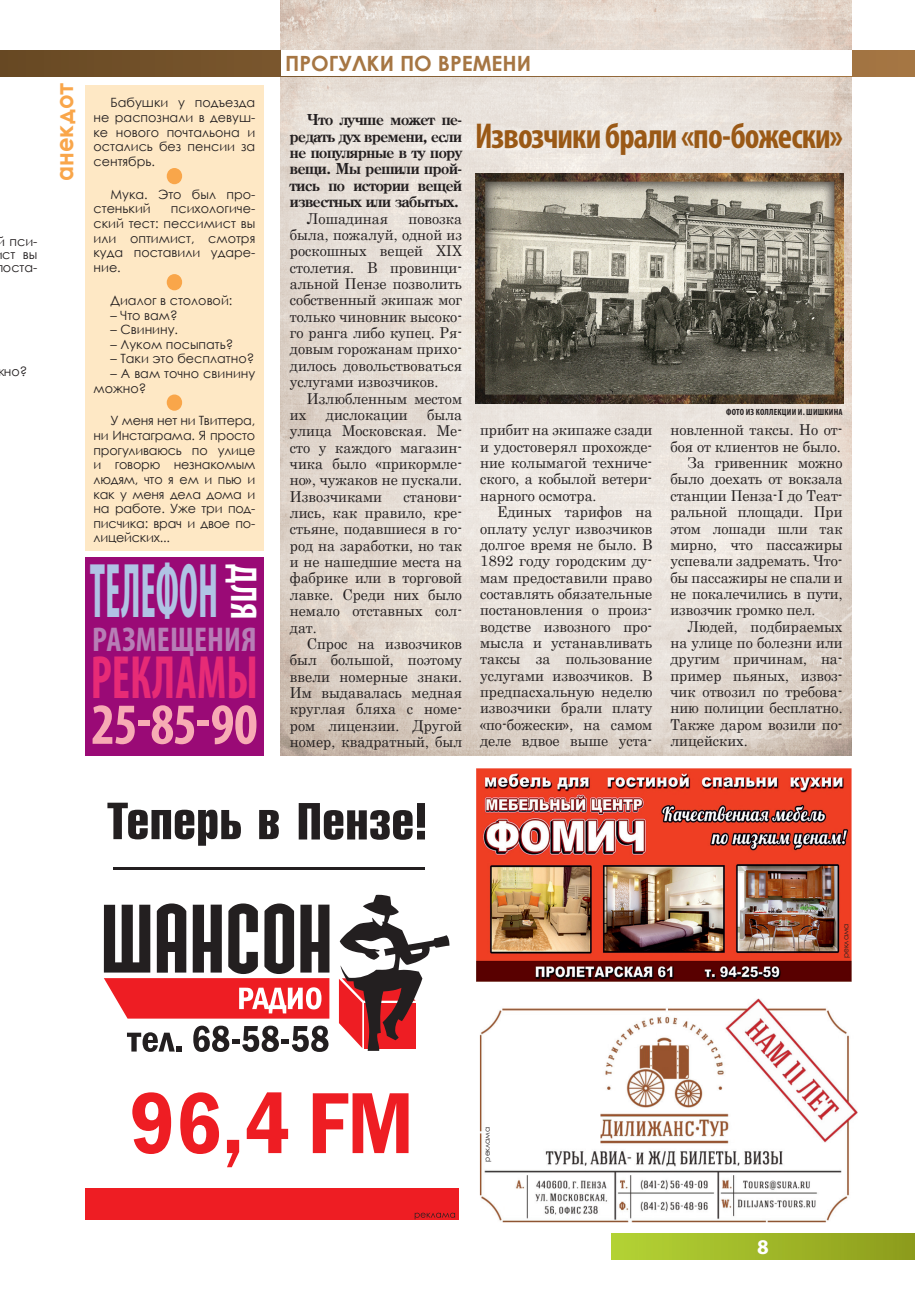
<style>
.page{position:relative;width:915px;height:1306px;background:#fff}
.page>*{position:absolute;margin:0;border:0;box-sizing:border-box;transform-origin:0 0}
.t1{font:700 condensed 78px "Myriad Pro";color:#b0c3e4;scale:.5 1}
.t2{font:700 condensed 61.5px "Myriad Pro";color:#e72b76;scale:.75 1}
.t3{font:700 condensed 58.5px "Myriad Pro";color:#f7abb4;scale:.95 1}
.t4{font:700 condensed 37.5px "Myriad Pro";color:#fff;scale:.95 1}
.t5{font:700 condensed 36px "Myriad Pro";letter-spacing:-.025em;color:#9a5916;scale:.95 1}
.t6{font:700 condensed 34.5px "Myriad Pro";letter-spacing:.005em;color:#b77eb6;scale:.95 1}
.t7{font:700 24px "Century Gothic";color:#f9a64a;scale:.95 1}
.t8{font:700 21px "Century Gothic";color:#a67643}
.t9{font:700 21px "Myriad Pro";color:#fff}
.t10{font:15px/16.4px "Century";color:#231f20;text-align:justify;scale:.95 1}
.t11{font:700 15px/16.4px "Century";letter-spacing:-.02em;color:#231f20;text-align:justify;scale:.95 1}
.t12{font:12.75px/14.5px "Century Gothic";color:#231f20;text-align:justify}
.t13{font:700 condensed 9px "Myriad Pro";letter-spacing:.025em;color:#231f20}
.t14{font:7.5px "Century Gothic";color:#231f20}
</style>
<div class="page">
<img style="left:281px;top:0;width:569px;height:755px">
<svg style="left:0;top:51px;width:914px;height:25px;background:#7a572e"></svg>
<div style="left:611px;top:1233px;width:303px;height:26px;background:linear-gradient(to right,#b4d335,#8d9c1c)"></div>
<div style="left:85px;top:85px;width:179px;height:466px;background:#fee8c5"></div>
<svg style="left:167px;top:168px;width:15px;height:16px"></svg>
<svg style="left:167px;top:274px;width:15px;height:16px"></svg>
<svg style="left:167px;top:394px;width:15px;height:17px"></svg>
<div style="left:281px;top:51px;width:569px;height:25px;background:#fff"></div>
<div style="left:85px;top:557px;width:179px;height:198px;background:#9a0a76"></div>
<img style="left:475px;top:173px;width:367px;height:230px">
<svg style="left:107px;top:802px;width:134px;height:43px"></svg>
<svg style="left:259px;top:810px;width:20px;height:29px"></svg>
<svg style="left:298px;top:803px;width:127px;height:36px"></svg>
<svg style="left:132px;top:1092px;width:39px;height:61px"></svg>
<svg style="left:180px;top:1092px;width:39px;height:61px"></svg>
<svg style="left:247px;top:1092px;width:41px;height:61px"></svg>
<svg style="left:313px;top:1093px;width:95px;height:60px"></svg>
<svg style="left:127px;top:1032px;width:55px;height:19px"></svg>
<svg style="left:193px;top:1025px;width:135px;height:26px"></svg>
<svg style="left:339px;top:894px;width:110px;height:156px"></svg>
<svg style="left:104px;top:903px;width:225px;height:115px"></svg>
<hr style="left:113px;top:867px;width:311px;height:2px;background:#231f20">
<svg style="left:227px;top:1139px;width:12px;height:28px"></svg>
<div style="left:85px;top:1188px;width:374px;height:31px;background:#ee1d23"></div>
<svg style="left:414px;top:1212px;width:41px;height:7px"></svg>
<img style="left:476px;top:769px;width:374px;height:212px">
<img style="left:479px;top:998px;width:379px;height:224px">
<p class="t12" style="left:-2px;top:234px;width:41px;line-height:13px;text-align:center">й пси&shy;ст вы оста-</p>
<p class="t12" style="left:4px;top:364px;width:25px">но?</p>
<h3 class="t7" style="left:46px;top:181px;width:105px;rotate:-90deg">анекдот</h3>
<p class="t12" style="left:93px;top:95px;width:163px;text-indent:17px">Бабушки у подъезда не распознали в девуш&shy;ке нового почтальона и остались без пенсии за сентябрь.</p>
<p class="t12" style="left:93px;top:187px;width:163px;text-indent:17px">Мука. Это был про&shy;стенький</p>
<p class="t12" style="left:93px;top:201px;width:163px;text-indent:77px">психологиче&shy;ский тест: пессимист вы или оптимист, смотря куда поставили ударе&shy;ние.</p>
<p class="t12" style="left:110px;top:293px;width:123px">Диалог в столовой:</p>
<p class="t12" style="left:110px;top:307px;width:68px">– Что вам?</p>
<p class="t12" style="left:110px;top:322px;width:69px">– Свинину.</p>
<p class="t12" style="left:110px;top:337px;width:124px">– Луком посыпать?</p>
<p class="t12" style="left:110px;top:351px;width:145px">– Таки это бесплатно?</p>
<p class="t12" style="left:93px;top:366px;width:163px;text-indent:17px">– А вам точно свинину можно?</p>
<p class="t12" style="left:93px;top:413px;width:163px;text-indent:17px">У меня нет ни Твиттера, ни И нстаграма. Я просто прогуливаюсь по улице и говорю незнакомым людям, что я ем и пью и как у меня дела дома и на работе. Уже три под&shy;писчика: врач и двое по&shy;лицейских...</p>
<h1 class="t1" style="left:90px;top:542px;width:258px">телефон</h1>
<h3 class="t6" style="left:92px;top:617px;width:174px">размещения</h3>
<h2 class="t2" style="left:91px;top:639px;width:224px">рекламы</h2>
<h3 class="t3" style="left:91px;top:687px;width:177px">25-85-90</h3>
<h3 class="t4" style="left:267px;top:564px;width:59px;rotate:90deg">для</h3>
<h3 class="t8" style="left:285px;top:48px;width:186px">о былых временах</h3>
<h3 class="t8" style="left:285px;top:48px;width:247px">прогулки по времени</h3>
<p class="t11" style="left:290px;top:112px;width:183px;text-indent:17px">Что лучше может пе&shy;редать дух времени, если не популярные в ту пору вещи. Мы решили прой&shy;тись по истории вещей известных или забытых.</p>
<p class="t10" style="left:307px;top:209px;width:87px">Лошадиная</p>
<p class="t10" style="left:290px;top:209px;width:183px;text-indent:119px">повозка была, пожалуй, одной из роскошных вещей ХIХ столетия. В провинци&shy;альной Пензе позволить собственный экипаж мог только чиновник высоко&shy;го ранга либо купец. Ря&shy;довым горожанам прихо&shy;дилось довольствоваться услугами извозчиков.</p>
<p class="t10" style="left:307px;top:388px;width:165px">Излюбленным местом</p>
<p class="t10" style="left:290px;top:405px;width:19px">их</p>
<p class="t10" style="left:326px;top:405px;width:88px">дислокации</p>
<p class="t10" style="left:290px;top:405px;width:183px;text-indent:137px">была улица Московская. Ме&shy;сто у каждого магазин&shy;чика было «прикормле&shy;но», чужаков не пускали.<br>Извозчиками</p>
<p class="t10" style="left:290px;top:487px;width:183px;text-indent:114px">станови&shy;лись, как правило, кре&shy;стьяне, подавшиеся в го&shy;род на заработки, но так и не нашедшие места на фабрике или в торговой лавке. Среди них было немало отставных сол&shy;дат.</p>
<p class="t10" style="left:290px;top:634px;width:183px;text-indent:17px">Спрос на извозчиков был большой, поэтому ввели номерные знаки.<br>Им выдавалась медная круглая бляха с номе&shy;ром лицензии. Другой номер, квадратный, был</p>
<h3 class="t5" style="left:475px;top:113px;width:388px">Извозчики брали «по-божески»</h3>
<p class="t10" style="left:480px;top:420px;width:183px">прибит на экипаже сзади и удостоверял прохожде&shy;ние колымагой техниче&shy;ского, а кобылой ветери&shy;нарного осмотра.</p>
<p class="t10" style="left:480px;top:502px;width:183px;text-indent:17px">Единых тарифов на оплату услуг извозчиков долгое время не было. В 1892 году городским ду&shy;мам предоставили право составлять обязательные постановления о произ&shy;водстве извозного про&shy;мысла и устанавливать таксы за пользование услугами извозчиков. В предпасхальную неделю извозчики брали плату «по-божески», на самом деле вдвое выше уста-</p>
<p class="t13" style="left:726px;top:406px;width:118px">фото из коллекции и. шишкина</p>
<p class="t10" style="left:670px;top:420px;width:183px">новленной таксы. Но от-</p>
<p class="t10" style="left:670px;top:437px;width:181px">боя от клиентов не было.</p>
<p class="t10" style="left:687px;top:453px;width:165px">За гривенник можно</p>
<p class="t10" style="left:670px;top:469px;width:183px">было доехать от вокзала</p>
<p class="t10" style="left:670px;top:486px;width:183px">станции Пенза-I до Теат-</p>
<p class="t10" style="left:670px;top:502px;width:183px">ральной площади. При</p>
<p class="t10" style="left:670px;top:518px;width:183px">этом лошади шли так</p>
<p class="t10" style="left:670px;top:535px;width:183px">мирно, что пассажиры</p>
<p class="t10" style="left:670px;top:551px;width:183px">успевали задремать. Что-</p>
<p class="t10" style="left:670px;top:567px;width:183px">бы пассажиры не спали и</p>
<p class="t10" style="left:670px;top:584px;width:183px">не покалечились в пути,</p>
<p class="t10" style="left:670px;top:600px;width:154px">извозчик громко пел.</p>
<p class="t10" style="left:687px;top:617px;width:165px">Людей, подбираемых</p>
<p class="t10" style="left:670px;top:633px;width:183px">на улице по болезни или</p>
<p class="t10" style="left:670px;top:649px;width:183px">другим причинам, на-</p>
<p class="t10" style="left:670px;top:666px;width:183px">пример пьяных, извоз-</p>
<p class="t10" style="left:670px;top:682px;width:183px">чик отвозил по требова-</p>
<p class="t10" style="left:670px;top:698px;width:183px">нию полиции бесплатно.</p>
<p class="t10" style="left:670px;top:715px;width:183px">Также даром возили по-</p>
<p class="t10" style="left:670px;top:731px;width:83px">лицейских.</p>
<p class="t14" style="left:481px;top:1161px;width:36px;rotate:-90deg">реклама</p>
<p class="t14" style="left:840px;top:958px;width:36px;rotate:-90deg">реклама</p>
<h3 class="t9" style="left:756px;top:1233px;width:13px">8</h3>
</div>
